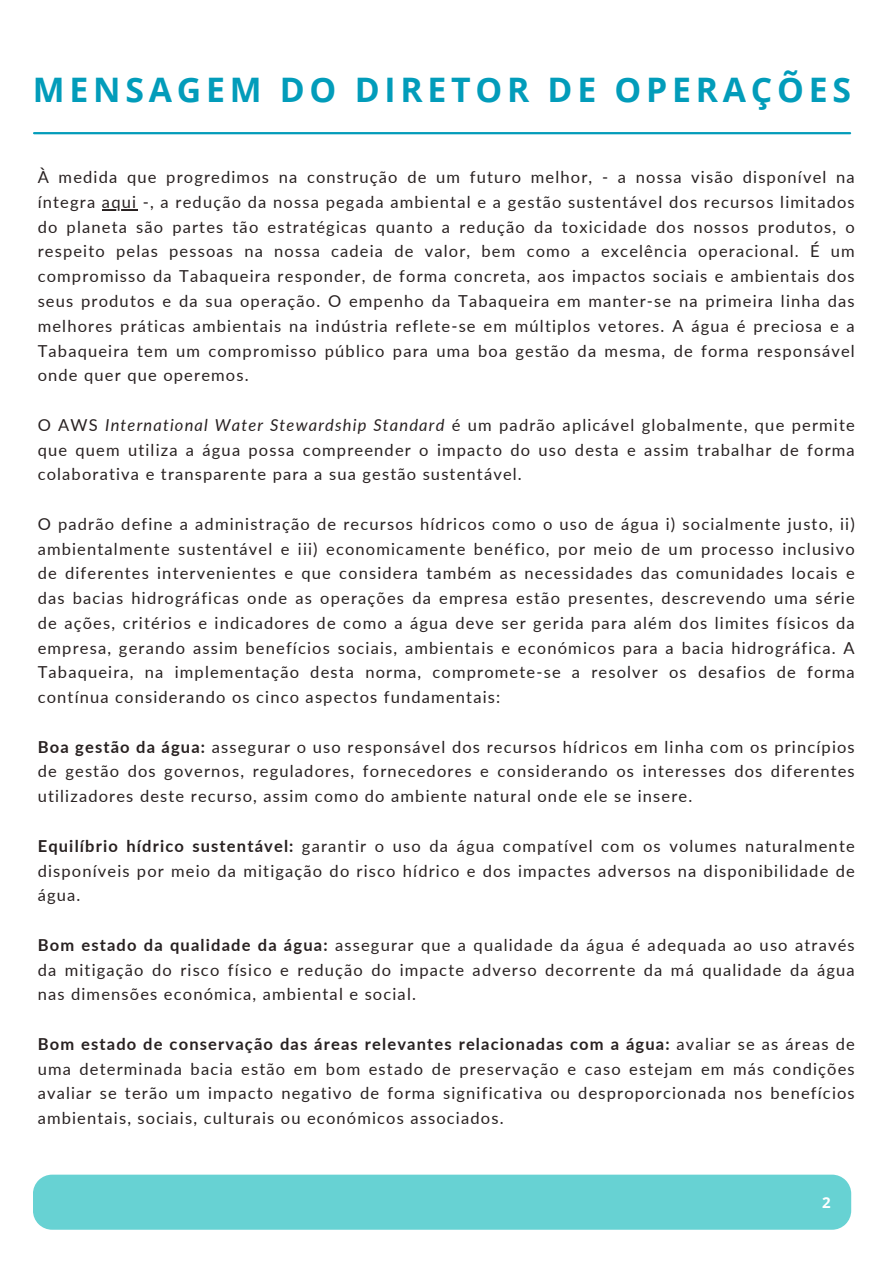
<style>
.page{position:relative;width:894px;height:1264px;background:#fff}
.page>*{position:absolute;margin:0;border:0;box-sizing:border-box;transform-origin:0 0}
.t1{font:700 33.75px "Open Sans";letter-spacing:.14em;color:#029cba}
.t2{font:16.5px/24.8px "Lato";letter-spacing:.07em;color:#282121}
.t3{font:700 16.5px "Lato";letter-spacing:.07em;color:#282121}
.t4{font:700 15px "Open Sans";color:#fff}
.s1{font-style:italic}
.s2{font-weight:700}
.s3{font-weight:400}
</style>
<div class="page">
<hr style="left:34px;top:132px;width:815px;height:2px;background:#029cba">
<hr style="left:102px;top:209px;width:35px;height:1px;background:#282121">
<div style="left:33px;top:1174px;width:818px;height:55px;background:#67d2d3"></div>
<h1 class="t1" style="left:33px;top:66px;width:819px">MENSAGEM DO DIRETOR DE OPERAÇÕES</h1>
<h1 class="t2" style="left:38px;top:164px;width:818px">À medida que progredimos na construção de um futuro melhor, - a nossa visão disponível na íntegra aqui -, a redução da nossa pegada ambiental e a gestão sustentável dos recursos limitados</h1>
<p class="t2" style="left:38px;top:214px;width:818px;text-align:justify">do planeta são partes tão estratégicas quanto a redução da toxicidade dos nossos produtos, o respeito pelas pessoas na nossa cadeia de valor, bem como a excelência operacional. É um compromisso da Tabaqueira responder, de forma concreta, aos impactos sociais e ambientais dos seus produtos e da sua operação. O empenho da Tabaqueira em manter-se na primeira linha das melhores práticas ambientais na indústria reflete-se em múltiplos vetores. A água é preciosa e a Tabaqueira tem um compromisso público para uma boa gestão da mesma, de forma responsável onde quer que operemos.</p>
<p class="t2" style="left:38px;top:412px;width:818px">O AWS <span class="s1">International Water Stewardship Standard</span> é um padrão aplicável globalmente, que permite</p>
<p class="t2" style="left:38px;top:437px;width:818px">que quem utiliza a água possa compreender o impacto do uso desta e assim trabalhar de forma colaborativa e transparente para a sua gestão sustentável.</p>
<p class="t2" style="left:38px;top:511px;width:818px">O padrão define a administração de recursos hídricos como o uso de água i) socialmente justo, ii) ambientalmente sustentável e iii) economicamente benéfico, por meio de um processo inclusivo</p>
<p class="t2" style="left:38px;top:560px;width:818px;text-align:justify">de diferentes intervenientes e que considera também as necessidades das comunidades locais e das bacias hidrográficas onde as operações da empresa estão presentes, descrevendo uma série de ações, critérios e indicadores de como a água deve ser gerida para além dos limites físicos da empresa, gerando assim benefícios sociais, ambientais e económicos para a bacia hidrográfica. A Tabaqueira, na implementação desta norma, compromete-se a resolver os desafios de forma contínua considerando os cinco aspectos fundamentais:</p>
<p class="t2" style="left:38px;top:734px;width:818px"><span class="s2">Boa gestão da água:</span> assegurar o uso responsável dos recursos hídricos em linha com os princípios</p>
<p class="t2" style="left:38px;top:758px;width:818px">de gestão dos governos, reguladores, fornecedores e considerando os interesses dos diferentes utilizadores deste recurso, assim como do ambiente natural onde ele se insere.</p>
<p class="t2" style="left:38px;top:833px;width:818px"><span class="s2">Equilíbrio hídrico sustentável:</span> garantir o uso da água compatível com os volumes naturalmente</p>
<p class="t2" style="left:38px;top:857px;width:818px">disponíveis por meio da mitigação do risco hídrico e dos impactes adversos na disponibilidade de água.</p>
<p class="t2" style="left:38px;top:932px;width:818px"><span class="s2">Bom estado da qualidade da água:</span> assegurar que a qualidade da água é adequada ao uso através</p>
<p class="t2" style="left:38px;top:956px;width:818px">da mitigação do risco físico e redução do impacte adverso decorrente da má qualidade da água nas dimensões económica, ambiental e social.</p>
<p class="t3" style="left:38px;top:1033px;width:818px">Bom estado de conservação das áreas relevantes relacionadas com a água: <span class="s3">avaliar se as áreas de</span></p>
<p class="t2" style="left:38px;top:1055px;width:818px;text-align:justify">uma determinada bacia estão em bom estado de preservação e caso estejam em más condições avaliar se terão um impacto negativo de forma significativa ou desproporcionada nos benefícios ambientais, sociais, culturais ou económicos associados.</p>
<p class="t4" style="left:822px;top:1191px;width:10px">2</p>
</div>
